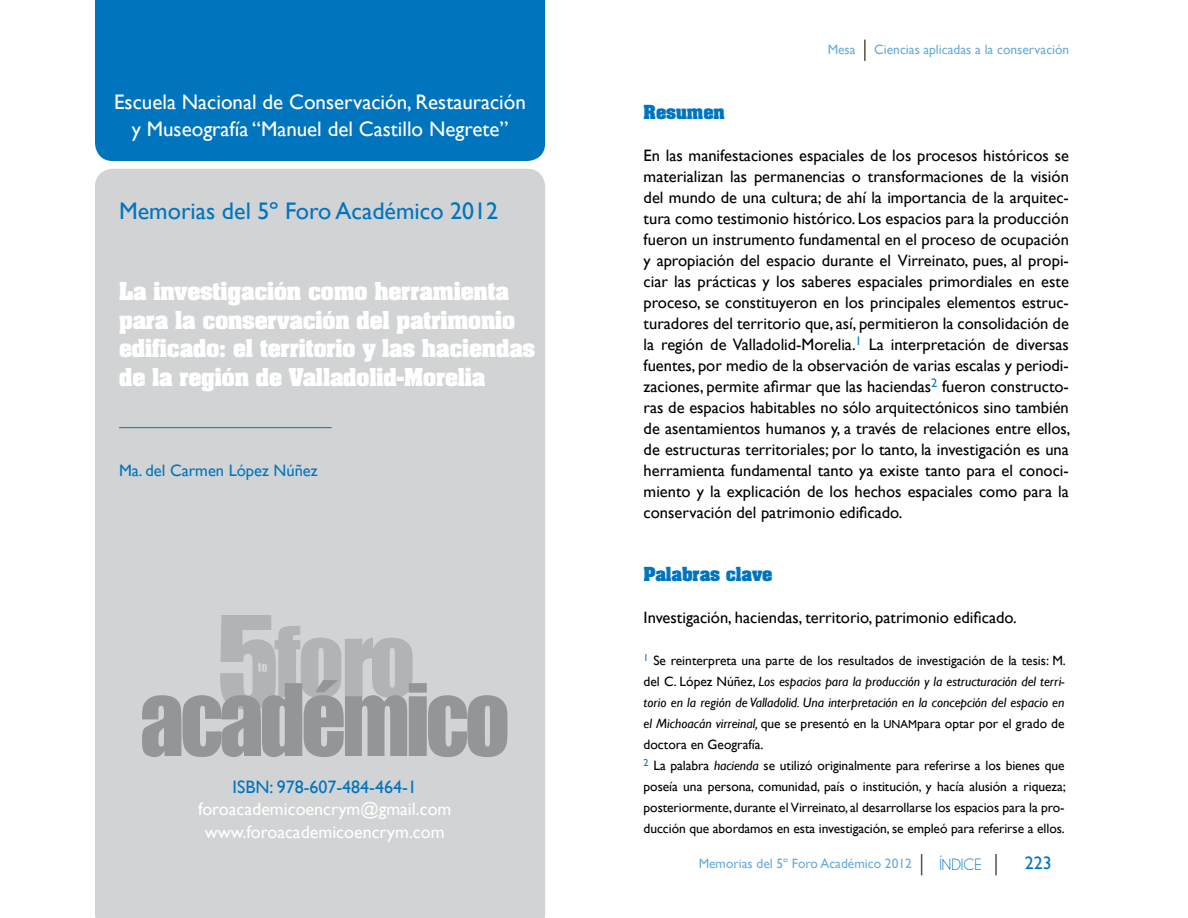
<style>
.page{position:relative;width:1188px;height:918px;background:#fff}
.page>*{position:absolute;margin:0;border:0;box-sizing:border-box;transform-origin:0 0}
.t1{font:24px "Gill Sans";color:#0075be}
.t2{font:700 21px/28.5px "Aachen";letter-spacing:-.005em;color:#fff}
.t3{font:21px/27px "Gill Sans";color:#fff;text-align:center}
.t4{font:18px/22.5px "Gill Sans";color:#fff;text-align:center}
.t5{font:18px "Gill Sans";color:#0075be}
.t6{font:16.5px/21px "Gill Sans";color:#000;text-align:justify}
.t7{font:16.5px "Gill Sans";color:#0075be}
.t8{font:700 16.5px "Aachen";color:#0075be}
.t9{font:16.5px "Champagne&Limousines";color:#0075be}
.t10{font:13.5px/21px "Gill Sans";letter-spacing:-.005em;color:#000}
.t11{font:13.5px "Gill Sans";color:#0075be}
.s1{font-style:italic}
.s2{font-family:"Gill Sans MT SC850";font-size:11.55px}
</style>
<div class="page">
<hr style="left:995px;top:854px;width:2px;height:21px;background:#575146">
<svg style="left:921px;top:854px;width:1px;height:21px"></svg>
<div style="left:95px;top:0;width:450px;height:161px;background:#0075be"></div>
<div style="left:95px;top:169px;width:450px;height:749px;background:#d1d3d4"></div>
<svg style="left:142px;top:615px;width:365px;height:142px"></svg>
<hr style="left:119px;top:427px;width:213px;height:1px;background:#0075be">
<hr style="left:864px;top:40px;width:2px;height:21px;background:#575146">
<p class="t3" style="left:114px;top:89px;width:413px">Escuela Nacional de Conservación, Restauración y Museografía “Manuel del Castillo Negrete”</p>
<h1 class="t1" style="left:119px;top:197px;width:381px">Memorias del 5º Foro Académico 2012</h1>
<p class="t2" style="left:119px;top:276px;width:418px">La investigación como herramienta para la conservación del patrimonio edificado: el territorio y las haciendas de la región de Valladolid-Morelia</p>
<p class="t7" style="left:119px;top:461px;width:200px">Ma. del Carmen López Núñez</p>
<p class="t5" style="left:233px;top:776px;width:186px">ISBN: 978-607-484-464-1</p>
<p class="t4" style="left:198px;top:798px;width:255px">foroacademicoencrym@gmail.com www.foroacademicoencrym.com</p>
<p class="t11" style="left:828px;top:42px;width:29px">Mesa</p>
<p class="t11" style="left:874px;top:42px;width:197px">Ciencias aplicadas a la conservación</p>
<p class="t8" style="left:644px;top:100px;width:83px">Resumen</p>
<p class="t6" style="left:644px;top:145px;width:428px">En las manifestaciones espaciales de los procesos históricos se materializan las permanencias o transformaciones de la visión del mundo de una cultura; de ahí la importancia de la arquitec&shy;tura como testimonio histórico. Los espacios para la producción fueron un instrumento fundamental en el proceso de ocupación y apropiación del espacio durante el Virreinato, pues, al propi&shy;ciar las prácticas y los saberes espaciales primordiales en este proceso, se constituyeron en los principales elementos estruc&shy;turadores del territorio que, así, permitieron la consolidación de la región de Valladolid-Morelia.<sup>1</sup> La interpretación de diversas fuentes, por medio de la observación de varias escalas y periodi&shy;zaciones, permite afirmar que las haciendas<sup>2</sup> fueron constructo&shy;ras de espacios habitables no sólo arquitectónicos sino también de asentamientos humanos y, a través de relaciones entre ellos, de estructuras territoriales; por lo tanto, la investigación es una herramienta fundamental tanto ya existe tanto para el conoci&shy;miento y la explicación de los hechos espaciales como para la conservación del patrimonio edificado.</p>
<p class="t8" style="left:644px;top:562px;width:130px">Palabras clave</p>
<p class="t6" style="left:644px;top:607px;width:375px">Investigación, haciendas, territorio, patrimonio edificado.</p>
<p class="t10" style="left:644px;top:650px;width:424px"><sup>1</sup> Se reinterpreta una parte de los resultados de investigación de la tesis: M. del C. López Núñez, <span class="s1">Los espacios para la producción y la estructuración del terri&shy;torio en la región de Valladolid. Una interpretación en la concepción del espacio en el Michoacán virreinal,</span> que se presentó en la <span class="s2">UNAM</span>para optar por el grado de doctora en Geografía.<br><sup>2</sup> La palabra <span class="s1">hacienda</span> se utilizó originalmente para referirse a los bienes que poseía una persona, comunidad, país o institución, y hacía alusión a riqueza; posteriormente, durante el Virreinato, al desarrollarse los espacios para la pro&shy;ducción que abordamos en esta investigación, se empleó para referirse a ellos.</p>
<p class="t11" style="left:699px;top:856px;width:215px">Memorias del 5º Foro Académico 2012</p>
<p class="t9" style="left:939px;top:855px;width:44px">ÍNDICE</p>
<p class="t5" style="left:1025px;top:853px;width:28px">223</p>
</div>
